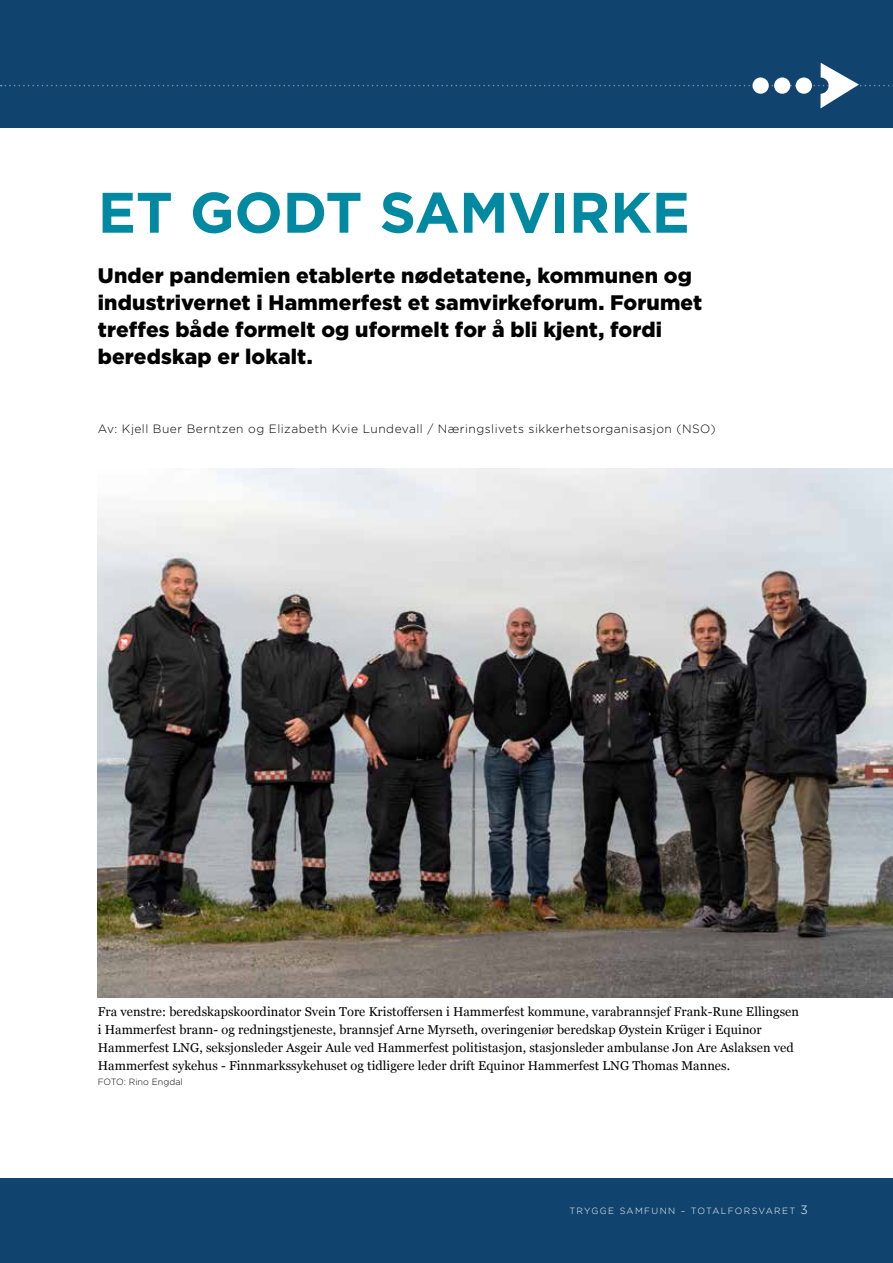
<style>
.page{position:relative;width:893px;height:1263px;background:#fff}
.page>*{position:absolute;margin:0;border:0;box-sizing:border-box;transform-origin:0 0}
.t1{font:700 57px "Gotham";letter-spacing:-.005em;color:#0089a0}
.t2{font:900 21px/27px "Gotham";letter-spacing:.005em;color:#000}
.t3{font:12.75px/18px "Georgia";letter-spacing:.005em;color:#000}
.t4{font:300 12px "Gotham";letter-spacing:.04em;color:#000}
.t5{font:300 9px "Gotham";letter-spacing:.15em;color:#fff}
.t6{font:300 9px "Gotham";letter-spacing:.005em;color:#000}
.s1{font-size:12px}
</style>
<div class="page">
<div style="left:0;top:0;width:893px;height:128px;background:#10436e"></div>
<div style="left:0;top:1178px;width:893px;height:85px;background:#10436e"></div>
<hr style="left:0;top:0;width:1px;height:1263px;background:#d4e6ed">
<img style="left:98px;top:468px;width:795px;height:530px">
<svg style="left:1px;top:63px;width:892px;height:45px"></svg>
<div style="left:796px;top:77px;width:16px;height:17px;background:#fff;border-radius:50%"></div>
<div style="left:774px;top:77px;width:16px;height:17px;background:#fff;border-radius:50%"></div>
<div style="left:752px;top:77px;width:17px;height:17px;background:#fff;border-radius:50%"></div>
<h1 class="t1" style="left:98px;top:175px;width:594px">ET GODT SAMVIRKE</h1>
<h2 class="t2" style="left:98px;top:262px;width:606px">Under pandemien etablerte nødetatene, kommunen og industrivernet i Hammerfest et samvirkeforum. Forumet treffes både formelt og uformelt for å bli kjent, fordi beredskap er lokalt.</h2>
<p class="t4" style="left:98px;top:422px;width:619px">Av: Kjell Buer Berntzen og Elizabeth Kvie Lundevall / Næringslivets sikkerhetsorganisasjon (NSO)</p>
<p class="t3" style="left:98px;top:1002px;width:703px">Fra venstre: beredskapskoordinator Svein Tore Kristoffersen i Hammerfest kommune, varabrannsjef Frank-Rune Ellingsen i Hammerfest brann- og redningstjeneste, brannsjef Arne Myrseth, overingeniør beredskap Øystein Krüger i Equinor Hammerfest LNG, seksjonsleder Asgeir Aule ved Hammerfest politistasjon, stasjonsleder ambulanse Jon Are Aslaksen ved Hammerfest sykehus - Finnmarkssykehuset og tidligere leder drift Equinor Hammerfest LNG Thomas Mannes.</p>
<p class="t6" style="left:98px;top:1076px;width:86px">FOTO: Rino Engdal</p>
<p class="t5" style="left:569px;top:1205px;width:240px">TRYGGE SAMFUNN – TOTALFORSVARET <span class="s1">3</span></p>
</div>
